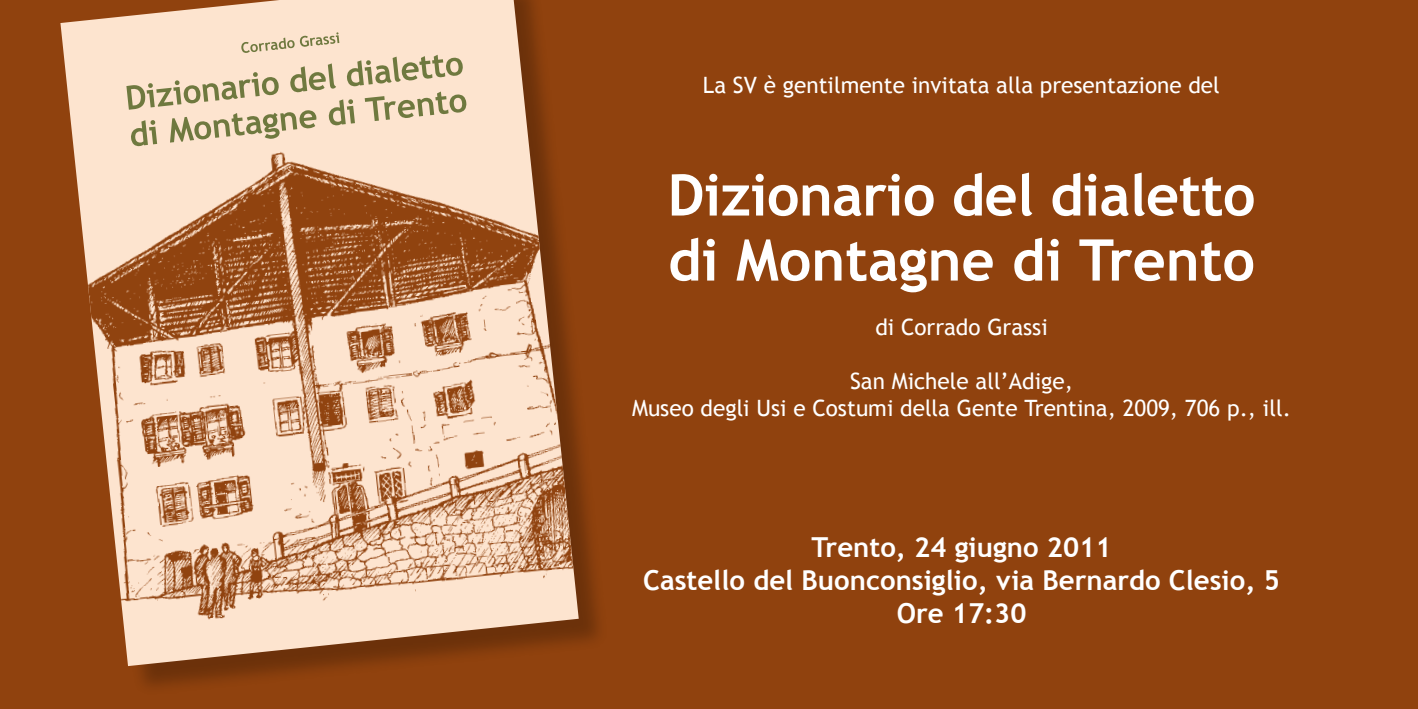
<style>
.page{position:relative;width:1418px;height:709px;background:#fff}
.page>*{position:absolute;margin:0;border:0;box-sizing:border-box;transform-origin:0 0}
.t1{font:700 57.5px "Trebuchet MS";letter-spacing:-.01em;color:#fff}
.t2{font:700 27.5px "Trebuchet MS";color:#fff}
.t3{font:22.5px "Trebuchet MS";color:#fff}
</style>
<div class="page">
<div style="left:0;top:0;width:1417px;height:709px;background:#90420e"></div>
<div style="left:64px;top:0;width:544px;height:695px;background:#000;opacity:.25"></div>
<svg style="left:60px;top:0;width:518px;height:666px"></svg>
<img style="left:75px;top:115px;width:501px;height:524px">
<svg style="left:126px;top:32px;width:340px;height:114px;background:#e5d1b6"></svg>
<p class="t3" style="left:703px;top:72px;width:518px">La SV è gentilmente invitata alla presentazione del</p>
<p class="t1" style="left:667px;top:159px;width:589px">Dizionario del dialetto</p>
<p class="t1" style="left:668px;top:224px;width:588px">di Montagne di Trento</p>
<p class="t3" style="left:875px;top:313px;width:174px">di Corrado Grassi</p>
<p class="t3" style="left:850px;top:367px;width:224px">San Michele all’Adige,</p>
<p class="t3" style="left:632px;top:394px;width:660px">Museo degli Usi e Costumi della Gente Trentina, 2009, 706 p., ill.</p>
<p class="t2" style="left:811px;top:529px;width:301px">Trento, 24 giugno 2011</p>
<p class="t2" style="left:643px;top:562px;width:638px">Castello del Buonconsiglio, via Bernardo Clesio, 5</p>
<p class="t2" style="left:896px;top:595px;width:131px">Ore 17:30</p>
</div>
